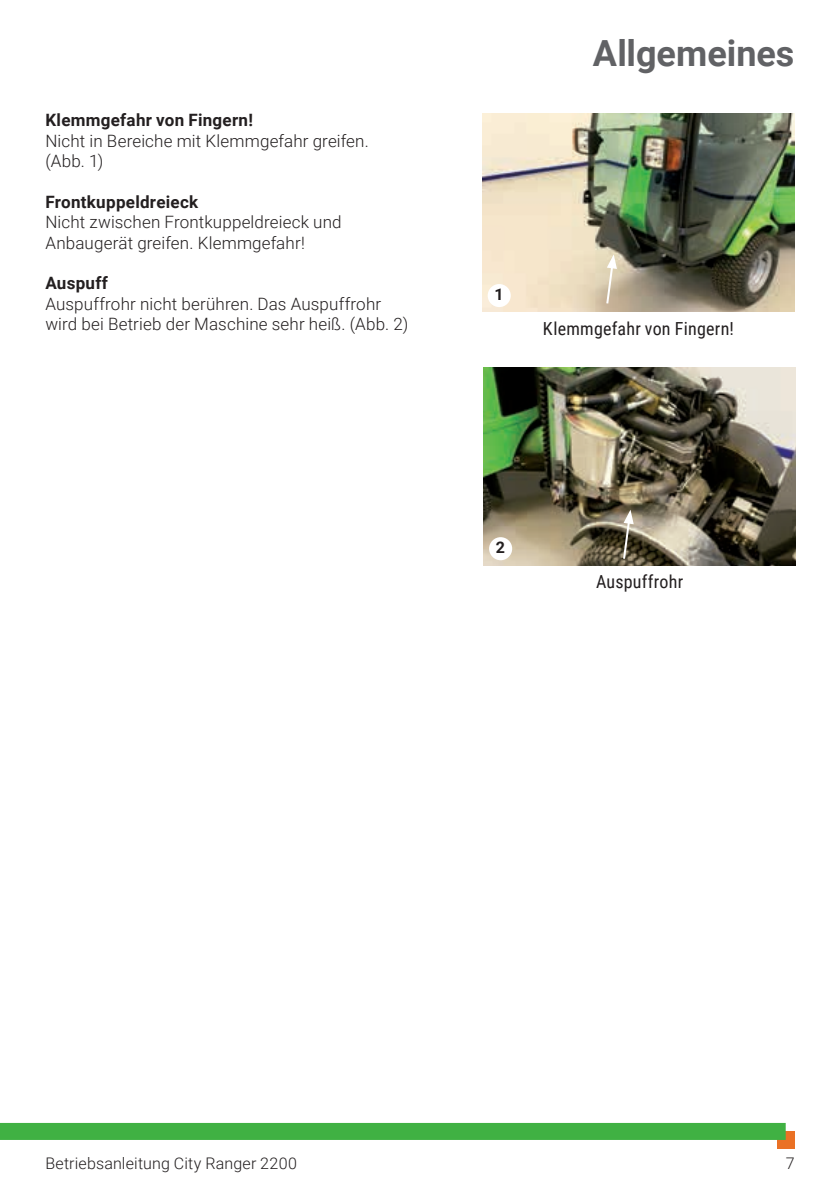
<style>
.page{position:relative;width:840px;height:1191px;background:#fff}
.page>*{position:absolute;margin:0;border:0;box-sizing:border-box;transform-origin:0 0}
.t1{font:700 36px "Roboto";color:#616265}
.t2{font:18px "Roboto Condensed";letter-spacing:.015em;color:#231f20}
.t3{font:300 17px/20.4px "Roboto";letter-spacing:.01em;color:#231f20}
.t4{font:700 17px "Roboto";letter-spacing:.015em;color:#231f20}
.t5{font:300 16px "Roboto";letter-spacing:.01em;color:#231f20}
.t6{font:700 16px "Roboto";color:#231f20}
</style>
<div class="page">
<div style="left:776px;top:1131px;width:18px;height:17px;background:#ea7125"></div>
<div style="left:0;top:1123px;width:785px;height:17px;background:#40b143"></div>
<img style="left:482px;top:113px;width:312px;height:199px">
<div style="left:487px;top:284px;width:23px;height:23px;background:#fff;border-radius:50%"></div>
<svg style="left:604px;top:254px;width:12px;height:52px"></svg>
<img style="left:483px;top:367px;width:312px;height:199px">
<div style="left:489px;top:537px;width:23px;height:23px;background:#fff;border-radius:50%"></div>
<svg style="left:621px;top:509px;width:12px;height:52px"></svg>
<p class="t4" style="left:45px;top:108px;width:209px">Klemmgefahr von Fingern!</p>
<p class="t3" style="left:45px;top:130px;width:325px">Nicht in Bereiche mit Klemmgefahr greifen. (Abb. 1)</p>
<p class="t4" style="left:45px;top:190px;width:154px">Frontkuppeldreieck</p>
<p class="t3" style="left:45px;top:211px;width:298px">Nicht zwischen Frontkuppeldreieck und<br>Anbaugerät greifen. Klemmgefahr!</p>
<p class="t4" style="left:45px;top:271px;width:64px">Auspuff</p>
<p class="t3" style="left:45px;top:293px;width:364px">Auspuffrohr nicht berühren. Das Auspuffrohr wird bei Betrieb der Maschine sehr heiß. (Abb. 2)</p>
<h1 class="t1" style="left:592px;top:28px;width:203px">Allgemeines</h1>
<p class="t6" style="left:494px;top:283px;width:11px">1</p>
<p class="t2" style="left:542px;top:316px;width:192px">Klemmgefahr von Fingern!</p>
<p class="t6" style="left:495px;top:536px;width:11px">2</p>
<p class="t2" style="left:595px;top:568px;width:89px">Auspuffrohr</p>
<p class="t5" style="left:45px;top:1152px;width:253px">Betriebsanleitung City Ranger 2200</p>
<p class="t5" style="left:785px;top:1152px;width:10px">7</p>
</div>
